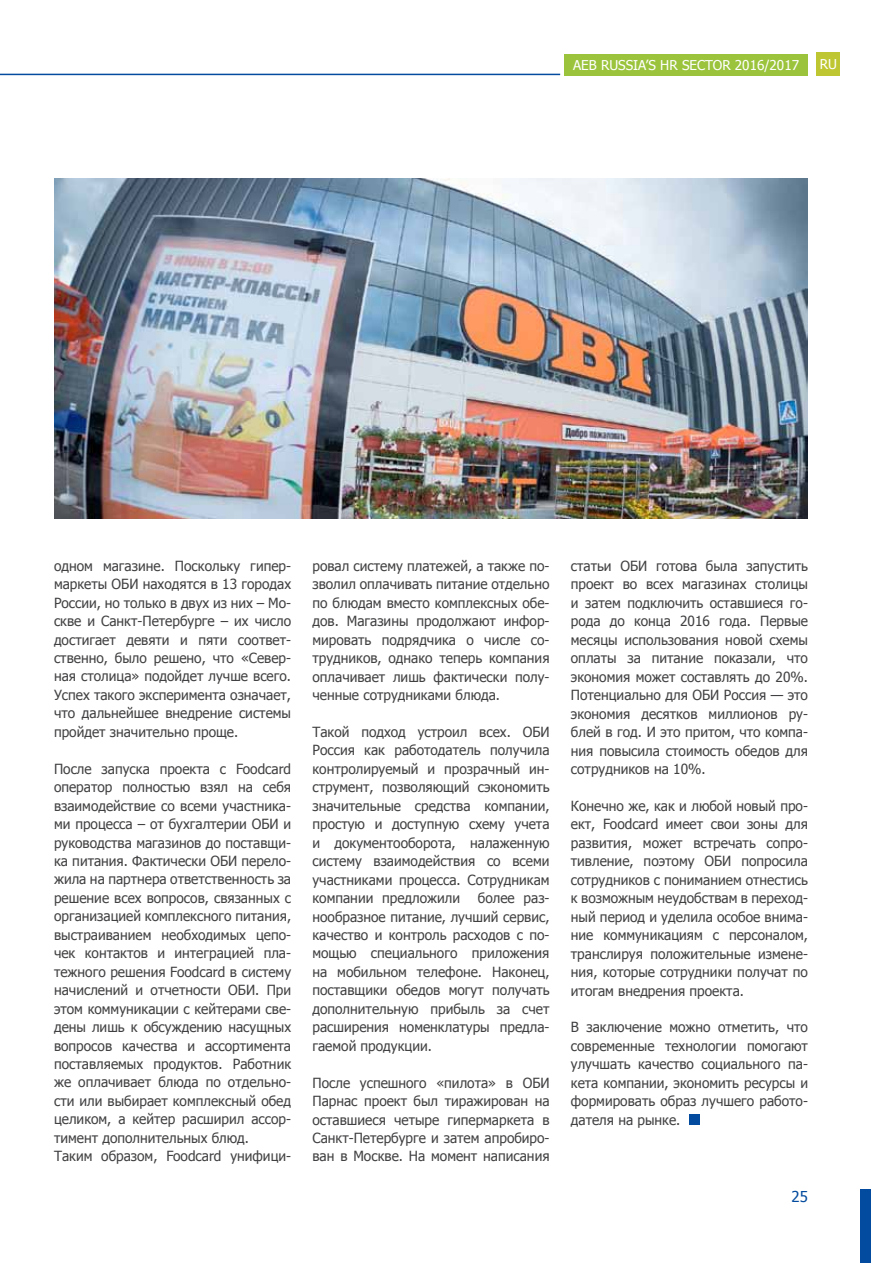
<style>
.page{position:relative;width:893px;height:1263px;background:#fff}
.page>*{position:absolute;margin:0;border:0;box-sizing:border-box;transform-origin:0 0}
.t1{font:15px "Tahoma";color:#034b9e}
.t2{font:13.95px/18.5px "Tahoma";color:#414042;text-align:justify}
.t3{font:13.5px "Tahoma";color:#fff}
</style>
<div class="page">
<div style="left:860px;top:1189px;width:11px;height:74px;background:#034b9e"></div>
<div style="left:816px;top:52px;width:24px;height:23px;background:#bec731"></div>
<hr style="left:0;top:74px;width:560px;height:1px;background:#034b9e">
<div style="left:565px;top:54px;width:243px;height:21px;background:#9bc43c"></div>
<div style="left:689px;top:1114px;width:10px;height:11px;background:#034b9e"></div>
<img style="left:54px;top:179px;width:753px;height:340px">
<p class="t3" style="left:573px;top:56px;width:118px">AEB Russia’s HR sector</p>
<p class="t3" style="left:735px;top:56px;width:66px">2016/2017</p>
<p class="t3" style="left:820px;top:55px;width:19px">RU</p>
<p class="t2" style="left:54px;top:556px;width:239px">одном магазине. Поскольку гипер&shy;маркеты ОБИ находятся в 13 городах России, но только в двух из них – Мо&shy;скве и Санкт-Петербурге – их число достигает девяти и пяти соответ&shy;ственно, было решено, что «Север&shy;ная столица» подойдет лучше всего.<br>Успех такого эксперимента означает, что дальнейшее внедрение системы пройдет значительно проще.</p>
<p class="t2" style="left:54px;top:759px;width:239px;text-align:left">После запуска проекта с Foodcard оператор полностью взял на себя взаимодействие со всеми участника&shy;ми процесса – от бухгалтерии ОБИ и руководства магазинов до поставщи&shy;ка питания. Фактически ОБИ перело&shy;жила на партнера ответственность за решение всех вопросов, связанных с организацией комплексного питания, выстраиванием необходимых цепо&shy;чек контактов и интеграцией пла&shy;тежного решения Foodcard в систему начислений и отчетности ОБИ. При этом коммуникации с кейтерами све&shy;дены лишь к обсуждению насущных вопросов качества и ассортимента поставляемых продуктов. Работник же оплачивает блюда по отдельно&shy;сти или выбирает комплексный обед целиком, а кейтер расширил ассор&shy;тимент дополнительных блюд.<br>Таким образом, Foodcard унифици-</p>
<p class="t2" style="left:312px;top:556px;width:239px">ровал систему платежей, а также по&shy;зволил оплачивать питание отдельно по блюдам вместо комплексных обе&shy;дов. Магазины продолжают инфор&shy;мировать подрядчика о числе со&shy;трудников, однако теперь компания оплачивает лишь фактически полу&shy;ченные сотрудниками блюда.</p>
<p class="t2" style="left:312px;top:722px;width:239px;text-align:left">Такой подход устроил всех. ОБИ<br>Россия как работодатель получила контролируемый и прозрачный ин&shy;струмент, позволяющий сэкономить значительные средства компании, простую и доступную схему учета и документооборота, налаженную систему взаимодействия со всеми участниками процесса. Сотрудникам компании предложили</p>
<p class="t2" style="left:312px;top:888px;width:239px;text-indent:165px">более раз&shy;нообразное питание, лучший сервис, качество и контроль расходов с по&shy;мощью специального приложения на мобильном телефоне. Наконец, поставщики обедов могут получать дополнительную прибыль за счет расширения номенклатуры предла&shy;гаемой продукции.</p>
<p class="t2" style="left:312px;top:1073px;width:239px;text-align:left">После успешного «пилота» в ОБИ Парнас проект был тиражирован на оставшиеся четыре гипермаркета в Санкт-Петербурге и затем апробиро&shy;ван в Москве. На момент написания</p>
<p class="t2" style="left:571px;top:556px;width:239px">статьи ОБИ готова была запустить проект во всех магазинах столицы и затем подключить оставшиеся го&shy;рода до конца 2016 года. Первые месяцы использования новой схемы оплаты за питание показали, что экономия может составлять до 20%.<br>Потенциально для ОБИ Россия — это экономия десятков миллионов ру&shy;блей в год. И это притом, что компа&shy;ния повысила стоимость обедов для сотрудников на 10%.</p>
<p class="t2" style="left:571px;top:796px;width:239px">Конечно же, как и любой новый про&shy;ект, Foodcard имеет свои зоны для развития, может встречать сопро&shy;тивление, поэтому ОБИ попросила сотрудников с пониманием отнестись к возможным неудобствам в переход&shy;ный период и уделила особое внима&shy;ние коммуникациям с персоналом, транслируя положительные измене&shy;ния, которые сотрудники получат по итогам внедрения проекта.</p>
<p class="t2" style="left:571px;top:1017px;width:239px">В заключение можно отметить, что современные технологии помогают улучшать качество социального па&shy;кета компании, экономить ресурсы и формировать образ лучшего работо&shy;дателя на рынке.</p>
<p class="t1" style="left:791px;top:1187px;width:18px">25</p>
</div>
